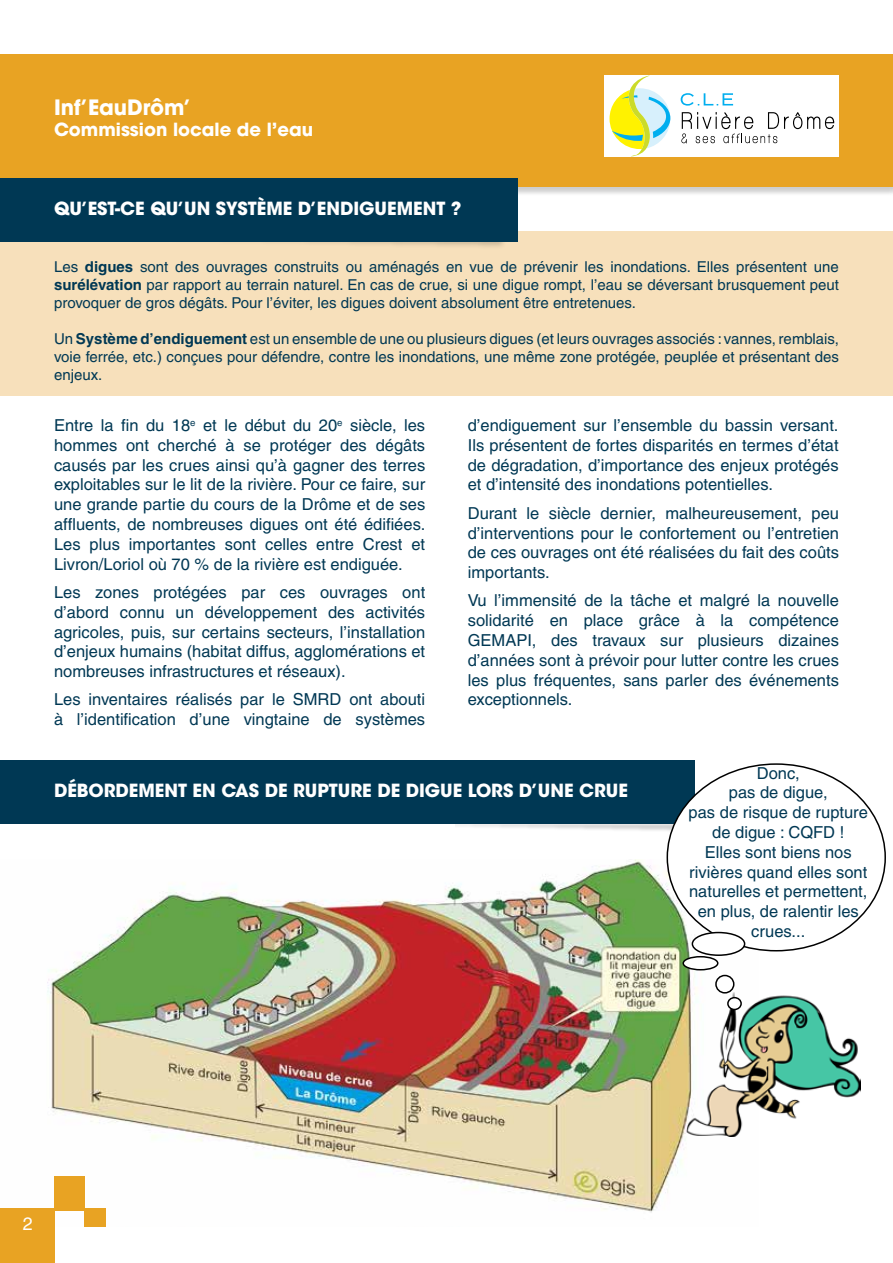
<style>
.page{position:relative;width:893px;height:1263px;background:#fff}
.page>*{position:absolute;margin:0;border:0;box-sizing:border-box;transform-origin:0 0}
.t1{font:700 21px "ITC Avant Garde Std";color:#fff}
.t2{font:700 18px "ITC Avant Garde Std";color:#fff}
.t3{font:700 18px "Avant Garde";color:#fff}
.t4{font:18px "Helvetica";color:#fff}
.t5{font:16.5px/19.8px "Helvetica";color:#003854;text-align:justify}
.t6{font:15px/18px "Helvetica";color:#003854;text-align:justify}
.s1{font-weight:700}
</style>
<div class="page">
<img style="left:0;top:859px;width:759px;height:367px">
<div style="left:0;top:231px;width:893px;height:164px;background:#f7e0bb"></div>
<div style="left:0;top:1209px;width:54px;height:54px;background:#e8a323"></div>
<div style="left:54px;top:1176px;width:31px;height:34px;background:#e8a323"></div>
<div style="left:85px;top:1208px;width:21px;height:19px;background:#e8a323"></div>
<div style="left:0;top:54px;width:893px;height:142px;background:#000;opacity:.2"></div>
<div style="left:0;top:55px;width:893px;height:132px;background:#e8a323"></div>
<div style="left:0;top:179px;width:517px;height:63px;background:#003854"></div>
<div style="left:605px;top:75px;width:234px;height:82px;background:#fff"></div>
<svg style="left:681px;top:112px;width:153px;height:31px"></svg>
<svg style="left:609px;top:75px;width:61px;height:82px"></svg>
<svg style="left:681px;top:93px;width:52px;height:13px"></svg>
<div style="left:0;top:760px;width:694px;height:64px;background:#003854"></div>
<img style="left:456px;top:824px;width:218px;height:10px">
<div style="left:667px;top:764px;width:218px;height:187px;background:#fff;border-radius:50%"></div>
<img style="left:686px;top:991px;width:175px;height:145px">
<div style="left:692px;top:932px;width:53px;height:23px;background:#fff;border-radius:50%"></div>
<div style="left:692px;top:932px;width:53px;height:24px;border:2px solid #000;border-radius:50%"></div>
<div style="left:683px;top:957px;width:35px;height:13px;background:#fff;border-radius:50%"></div>
<div style="left:682px;top:956px;width:36px;height:14px;border:2px solid #000;border-radius:50%"></div>
<div style="left:716px;top:975px;width:18px;height:18px;background:#fff;border-radius:50%"></div>
<div style="left:715px;top:975px;width:19px;height:18px;border:2px solid #000;border-radius:50%"></div>
<div style="left:728px;top:998px;width:13px;height:11px;background:#fff;border-radius:50%"></div>
<div style="left:727px;top:997px;width:15px;height:13px;border:2px solid #000;border-radius:50%"></div>
<p class="t1" style="left:54px;top:93px;width:139px">INF’EAUDRÔM’</p>
<p class="t3" style="left:54px;top:118px;width:261px">Commission locale de l’eau</p>
<p class="t2" style="left:54px;top:197px;width:409px">QU’EST-CE QU’UN SYSTÈME D’ENDIGUEMENT ?</p>
<p class="t6" style="left:54px;top:258px;width:786px">Les <span class="s1">digues</span> sont des ouvrages construits ou aménagés en vue de prévenir les inondations. Elles présentent une <span class="s1">surélévation</span> par rapport au terrain naturel. En cas de crue, si une digue rompt, l’eau se déversant brusquement peut provoquer de gros dégâts. Pour l’éviter, les digues doivent absolument être entretenues.</p>
<p class="t6" style="left:54px;top:330px;width:786px">Un <span class="s1">Système d’endiguement</span> est un ensemble de une ou plusieurs digues (et leurs ouvrages associés : vannes, remblais, voie ferrée, etc.) conçues pour défendre, contre les inondations, une même zone protégée, peuplée et présentant des enjeux.</p>
<p class="t5" style="left:54px;top:415px;width:373px">Entre la fin du 18<sup>e</sup> et le début du 20<sup>e</sup> siècle, les hommes ont cherché à se protéger des dégâts causés par les crues ainsi qu’à gagner des terres exploitables sur le lit de la rivière. Pour ce faire, sur une grande partie du cours de la Drôme et de ses affluents, de nombreuses digues ont été édifiées.<br>Les plus importantes sont celles entre Crest et Livron/Loriol où 70 % de la rivière est endiguée.</p>
<p class="t5" style="left:54px;top:582px;width:373px">Les zones protégées par ces ouvrages ont d’abord connu un développement des activités agricoles, puis, sur certains secteurs, l’installation d’enjeux humains (habitat diffus, agglomérations et nombreuses infrastructures et réseaux).</p>
<p class="t5" style="left:54px;top:690px;width:373px">Les inventaires réalisés par le SMRD ont abouti à l’identification d’une vingtaine de systèmes</p>
<p class="t5" style="left:468px;top:415px;width:372px">d’endiguement sur l’ensemble du bassin versant.<br>Ils présentent de fortes disparités en termes d’état de dégradation, d’importance des enjeux protégés et d’intensité des inondations potentielles.</p>
<p class="t5" style="left:468px;top:503px;width:373px">Durant le siècle dernier, malheureusement, peu d’interventions pour le confortement ou l’entretien de ces ouvrages ont été réalisées du fait des coûts importants.</p>
<p class="t5" style="left:468px;top:591px;width:373px">Vu l’immensité de la tâche et malgré la nouvelle solidarité en place grâce à la compétence GEMAPI, des travaux sur plusieurs dizaines d’années sont à prévoir pour lutter contre les crues les plus fréquentes, sans parler des événements exceptionnels.</p>
<p class="t2" style="left:54px;top:778px;width:576px">DÉBORDEMENT EN CAS DE RUPTURE DE DIGUE LORS D’UNE CRUE</p>
<p class="t5" style="left:689px;top:763px;width:181px;text-align:center">Donc,<br>pas de digue,<br>pas de risque de rupture de digue : CQFD !<br>Elles sont biens nos rivières quand elles sont naturelles et permettent, en plus, de ralentir les crues...</p>
<p class="t4" style="left:23px;top:1213px;width:12px">2</p>
</div>
